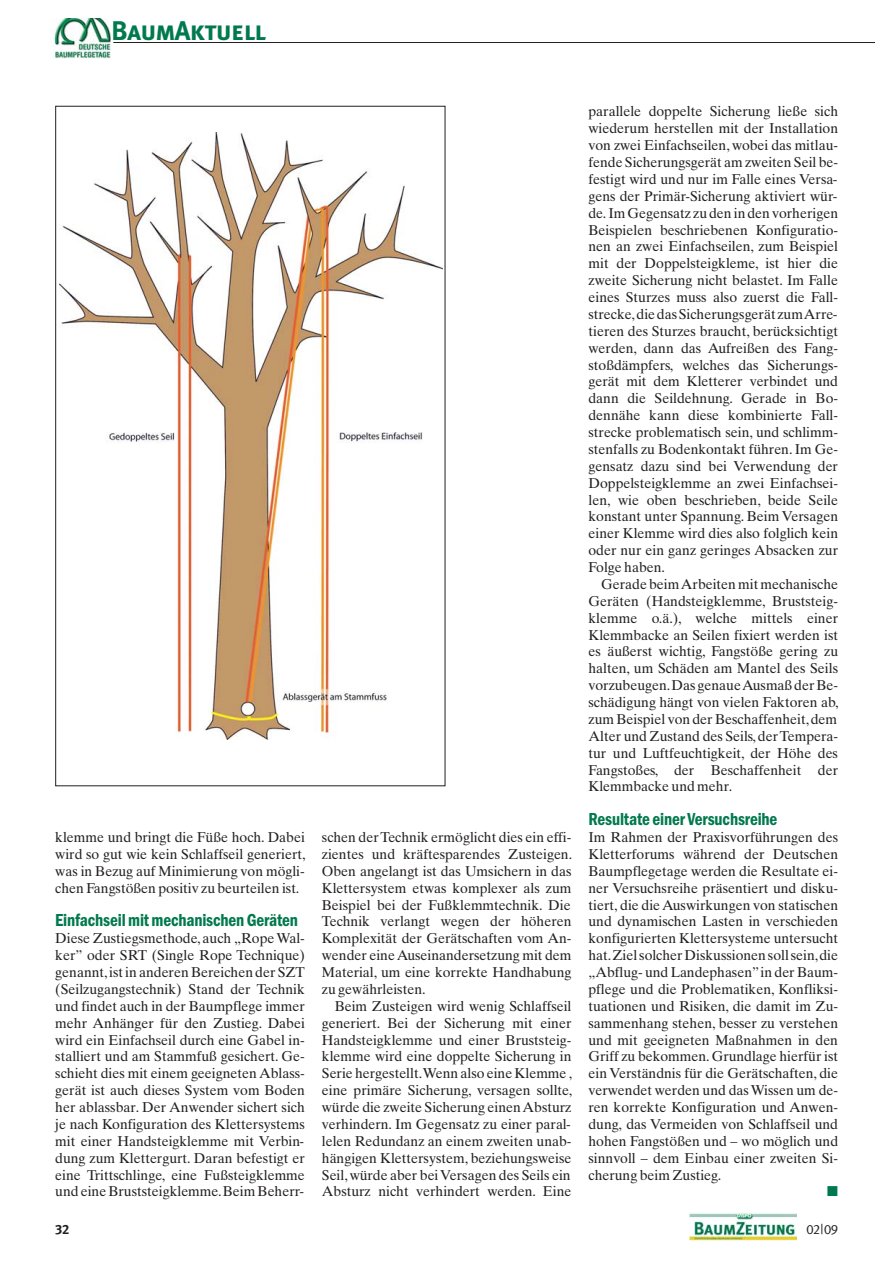
<style>
.page{position:relative;width:893px;height:1263px;background:#fff}
.page>*{position:absolute;margin:0;border:0;box-sizing:border-box;transform-origin:0 0}
.t1{font:27px "Meta Plus Bold Caps";letter-spacing:-.025em;color:#00794e}
.t2{font:600 condensed 18px "Franklin Gothic";letter-spacing:-.01em;color:#00794e;scale:.95 1}
.t3{font:14.25px/16.8px "Times Ten";color:#231f20;text-align:justify}
.t4{font:14.25px "Zapf Dingbats ITC";color:#00794e}
.t5{font:13.5px "Meta Plus Normal Caps";color:#231f20}
.t6{font:13.5px "Meta Plus Bold Caps";color:#231f20}
</style>
<div class="page">
<img style="left:689px;top:1213px;width:107px;height:28px">
<hr style="left:113px;top:42px;width:761px;height:1px;background:#231f20">
<img style="left:52px;top:18px;width:59px;height:41px">
<img style="left:59px;top:132px;width:383px;height:608px">
<h1 class="t1" style="left:111px;top:15px;width:156px">BaumAktuell</h1>
<p class="t3" style="left:55px;top:830px;width:252px">klemme und bringt die Füße hoch. Dabei wird so gut wie kein Schlaffseil generiert, was in Bezug auf Minimierung von mögli&shy;chen Fangstößen positiv zu beurteilen ist.</p>
<p class="t2" style="left:55px;top:914px;width:257px">Einfachseil mit mechanischen Geräten</p>
<p class="t3" style="left:55px;top:931px;width:251px">Diese Zustiegsmethode, auch „Rope Wal&shy;ker” oder SRT (Single Rope Technique) genannt, ist in anderen Bereichen der SZT (Seilzugangstechnik) Stand der Technik und findet auch in der Baumpflege immer mehr Anhänger für den Zustieg. Dabei wird ein Einfachseil durch eine Gabel in&shy;stalliert und am Stammfuß gesichert. Ge&shy;schieht dies mit einem geeigneten Ablass&shy;gerät ist auch dieses System vom Boden her ablassbar. Der Anwender sichert sich je nach Konfiguration des Klettersystems mit einer Handsteigklemme mit Verbin&shy;dung zum Klettergurt. Daran befestigt er eine Trittschlinge, eine Fußsteigklemme und eine Bruststeigklemme. Beim Beherr-</p>
<p class="t3" style="left:322px;top:830px;width:252px">schen der Technik ermöglicht dies ein effi&shy;zientes und kräftesparendes Zusteigen.<br>Oben angelangt ist das Umsichern in das Klettersystem etwas komplexer als zum Beispiel bei der Fußklemmtechnik. Die Technik verlangt wegen der höheren Komplexität der Gerätschaften vom An&shy;wender eine Auseinandersetzung mit dem Material, um eine korrekte Handhabung zu gewährleisten.</p>
<p class="t3" style="left:322px;top:999px;width:252px;text-indent:13px">Beim Zusteigen wird wenig Schlaffseil generiert. Bei der Sicherung mit einer Handsteigklemme und einer Bruststeig&shy;klemme wird eine doppelte Sicherung in Serie hergestellt. Wenn also eine Klemme , eine primäre Sicherung, versagen sollte, würde die zweite Sicherung einen Absturz verhindern. Im Gegensatz zu einer paral&shy;lelen Redundanz an einem zweiten unab&shy;hängigen Klettersystem, beziehungsweise Seil, würde aber bei Versagen des Seils ein Absturz nicht verhindert werden. Eine</p>
<p class="t3" style="left:588px;top:105px;width:251px">parallele doppelte Sicherung ließe sich wiederum herstellen mit der Installation von zwei Einfachseilen, wobei das mitlau&shy;fende Sicherungsgerät am zweiten Seil be&shy;festigt wird und nur im Falle eines Versa&shy;gens der Primär-Sicherung aktiviert wür&shy;de. Im Gegensatz zu den in den vorherigen Beispielen beschriebenen Konfiguratio&shy;nen an zwei Einfachseilen, zum Beispiel mit der Doppelsteigkleme, ist hier die zweite Sicherung nicht belastet. Im Falle eines Sturzes muss also zuerst die Fall&shy;strecke, die das Sicherungsgerät zum Arre&shy;tieren des Sturzes braucht, berücksichtigt werden, dann das Aufreißen des Fang&shy;stoßdämpfers, welches das Sicherungs&shy;gerät mit dem Kletterer verbindet und dann die Seildehnung. Gerade in Bo&shy;dennähe kann diese kombinierte Fall&shy;strecke problematisch sein, und schlimm&shy;stenfalls zu Bodenkontakt führen. Im Ge&shy;gensatz dazu sind bei Verwendung der Doppelsteigklemme an zwei Einfachsei&shy;len, wie oben beschrieben, beide Seile konstant unter Spannung. Beim Versagen einer Klemme wird dies also folglich kein oder nur ein ganz geringes Absacken zur Folge haben.</p>
<p class="t3" style="left:588px;top:577px;width:252px;text-indent:13px">Gerade beim Arbeiten mit mechanische Geräten (Handsteigklemme, Bruststeig&shy;klemme o.ä.), welche mittels einer Klemmbacke an Seilen fixiert werden ist es äußerst wichtig, Fangstöße gering zu halten, um Schäden am Mantel des Seils vorzubeugen. Das genaue Ausmaß der Be&shy;schädigung hängt von vielen Faktoren ab, zum Beispiel von der Beschaffenheit, dem Alter und Zustand des Seils, der Tempera&shy;tur und Luftfeuchtigkeit, der Höhe des Fangstoßes, der Beschaffenheit der Klemmbacke und mehr.</p>
<p class="t2" style="left:588px;top:813px;width:200px">Resultate einer Versuchsreihe</p>
<p class="t3" style="left:588px;top:830px;width:251px">Im Rahmen der Praxisvorführungen des Kletterforums während der Deutschen Baumpflegetage werden die Resultate ei&shy;ner Versuchsreihe präsentiert und disku&shy;tiert, die die Auswirkungen von statischen und dynamischen Lasten in verschieden konfigurierten Klettersysteme untersucht hat. Ziel solcher Diskussionen soll sein, die „Abflug- und Landephasen” in der Baum&shy;pflege und die Problematiken, Konfliksi&shy;tuationen und Risiken, die damit im Zu&shy;sammenhang stehen, besser zu verstehen und mit geeigneten Maßnahmen in den Griff zu bekommen. Grundlage hierfür ist ein Verständnis für die Gerätschaften, die verwendet werden und das Wissen um de&shy;ren korrekte Konfiguration und Anwen&shy;dung, das Vermeiden von Schlaffseil und hohen Fangstößen und – wo möglich und sinnvoll – dem Einbau einer zweiten Si&shy;cherung beim Zustieg.</p>
<p class="t4" style="left:827px;top:1186px;width:12px">■</p>
<p class="t6" style="left:55px;top:1221px;width:16px">32</p>
<p class="t5" style="left:806px;top:1221px;width:33px">02 | 09</p>
</div>
